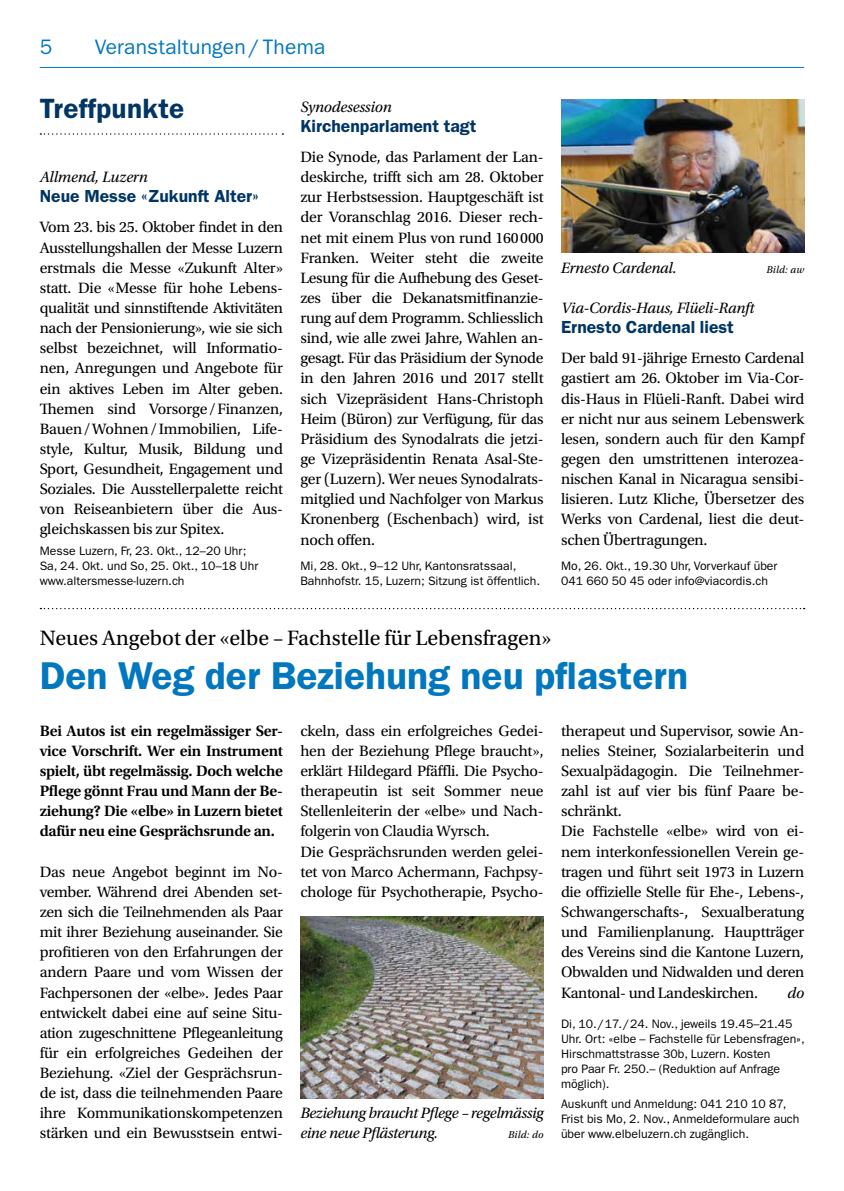
<style>
.page{position:relative;width:844px;height:1191px;background:#fff}
.page>*{position:absolute;margin:0;border:0;box-sizing:border-box;transform-origin:0 0}
.t1{font:600 38.85px "ITC Franklin Gothic Std";color:#0077be}
.t2{font:600 28px "ITC Franklin Gothic Std";letter-spacing:.01em;color:#003564}
.t3{font:21.88px "Utopia Std";color:#000}
.t4{font:21px "ITC Franklin Gothic Std";letter-spacing:.01em;color:#0077be}
.t5{font:600 17.5px "ITC Franklin Gothic Std";color:#003564}
.t6{font:15.75px/20.1px "Utopia Std";letter-spacing:-.01em;color:#000}
.t7{font:600 15.75px/20.1px "Utopia Std";letter-spacing:-.015em;color:#000;text-align:justify}
.t8{font:italic 15.75px/20.1px "Utopia Std";letter-spacing:-.015em;color:#000}
.t9{font:12.25px/15px "ITC Franklin Gothic Std";color:#000}
.t10{font:italic 10.5px "Utopia Std";letter-spacing:.02em;color:#000}
</style>
<div class="page">
<svg style="left:40px;top:608px;width:764px;height:1px"></svg>
<img style="left:300px;top:917px;width:243px;height:181px">
<img style="left:561px;top:99px;width:243px;height:153px">
<svg style="left:40px;top:133px;width:243px;height:2px"></svg>
<hr style="left:40px;top:67px;width:764px;height:1px;background:#0077be">
<h3 class="t4" style="left:40px;top:35px;width:14px">5</h3>
<h3 class="t4" style="left:95px;top:35px;width:232px">Veranstaltungen / Thema</h3>
<h2 class="t2" style="left:40px;top:92px;width:146px">Treffpunkte</h2>
<p class="t8" style="left:40px;top:167px;width:109px">Allmend, Luzern</p>
<p class="t5" style="left:40px;top:186px;width:221px">Neue Messe «Zukunft Alter»</p>
<p class="t6" style="left:40px;top:217px;width:245px;text-align:justify">Vom 23. bis 25. Oktober findet in den Ausstellungshallen der Messe Luzern erstmals die Messe «Zukunft Alter» statt. Die «Messe für hohe Lebens&shy;qualität und sinnstiftende Aktivitäten nach der Pensionierung», wie sie sich selbst bezeichnet, will Informatio&shy;nen, Anregungen und Angebote für ein aktives Leben im Alter geben.<br>Themen sind Vorsorge/Finanzen, Bauen/Wohnen/Immobilien, Life&shy;style, Kultur, Musik, Bildung und Sport, Gesundheit, Engagement und Soziales. Die Ausstellerpalette reicht von Reiseanbietern über die Aus&shy;gleichskassen bis zur Spitex.</p>
<p class="t9" style="left:40px;top:543px;width:220px">Messe Luzern, Fr, 23. Okt., 12–20 Uhr;<br>Sa, 24. Okt. und So, 25. Okt., 10–18 Uhr www.altersmesse-luzern.ch</p>
<p class="t8" style="left:300px;top:97px;width:93px">Synodesession</p>
<p class="t5" style="left:300px;top:115px;width:177px">Kirchenparlament tagt</p>
<p class="t6" style="left:300px;top:147px;width:245px;text-align:justify">Die Synode, das Parlament der Lan&shy;deskirche, trifft sich am 28. Oktober zur Herbstsession. Hauptgeschäft ist der Voranschlag 2016. Dieser rech&shy;net mit einem Plus von rund 160000<br>Franken. Weiter steht die zweite Lesung für die Aufhebung des Geset&shy;zes über die Dekanatsmitfinanzie&shy;rung auf dem Programm. Schliesslich sind, wie alle zwei Jahre, Wahlen an&shy;gesagt. Für das Präsidium der Synode in den Jahren 2016 und 2017 stellt sich Vizepräsident Hans-Christoph Heim (Büron) zur Verfügung, für das Präsidium des Synodalrats die jetzi&shy;ge Vizepräsidentin Renata Asal-Ste&shy;ger (Luzern). Wer neues Synodalrats&shy;mitglied und Nachfolger von Markus Kronenberg (Eschenbach) wird, ist noch offen.</p>
<p class="t9" style="left:300px;top:558px;width:241px">Mi, 28. Okt., 9–12 Uhr, Kantonsratssaal,<br>Bahnhofstr. 15, Luzern; Sitzung ist öffentlich.</p>
<p class="t8" style="left:560px;top:258px;width:117px">Ernesto Cardenal.</p>
<p class="t10" style="left:766px;top:264px;width:39px">Bild: aw</p>
<p class="t8" style="left:561px;top:298px;width:195px">Via-Cordis-Haus, Flüeli-Ranft</p>
<p class="t5" style="left:561px;top:317px;width:174px">Ernesto Cardenal liest</p>
<p class="t6" style="left:561px;top:348px;width:245px">Der bald 91-jährige Ernesto Cardenal gastiert am 26. Oktober im Via-Cor&shy;dis-Haus in Flüeli-Ranft. Dabei wird er nicht nur aus seinem Lebenswerk lesen, sondern auch für den Kampf gegen den umstrittenen interozea&shy;nischen Kanal in Nicaragua sensibi&shy;lisieren. Lutz Kliche, Übersetzer des Werks von Cardenal, liest die deut&shy;schen Übertragungen.</p>
<p class="t9" style="left:561px;top:558px;width:218px">Mo, 26. Okt., 19.30 Uhr, Vorverkauf über<br>041 660 50 45 oder info@viacordis.ch</p>
<h3 class="t3" style="left:40px;top:626px;width:513px">Neues Angebot der «elbe – Fachstelle für Lebensfragen»</h3>
<h1 class="t1" style="left:40px;top:653px;width:650px">Den Weg der Beziehung neu pflastern</h1>
<p class="t6" style="left:300px;top:721px;width:245px">ckeln, dass ein erfolgreiches Gedei&shy;hen der Beziehung Pflege braucht», erklärt Hildegard Pfäffli. Die Psycho&shy;therapeutin ist seit Sommer neue Stellenleiterin der «elbe» und Nach&shy;folgerin von Claudia Wyrsch.<br>Die Gesprächsrunden werden gelei&shy;tet von Marco Achermann, Fachpsy&shy;chologe für Psychotherapie, Psycho-</p>
<p class="t6" style="left:561px;top:721px;width:245px">therapeut und Supervisor, sowie An&shy;nelies Steiner, Sozialarbeiterin und Sexualpädagogin. Die Teilnehmer&shy;zahl ist auf vier bis fünf Paare be&shy;schränkt.<br>Die Fachstelle «elbe» wird von ei&shy;nem interkonfessionellen Verein ge&shy;tragen und führt seit 1973 in Luzern die offizielle Stelle für Ehe-, Lebens-, Schwangerschafts-, Sexualberatung und Familienplanung. Hauptträger des Vereins sind die Kantone Luzern, Obwalden und Nidwalden und deren Kantonal- und Landeskirchen.</p>
<p class="t7" style="left:40px;top:721px;width:245px">Bei Autos ist ein regelmässiger Ser&shy;vice Vorschrift. Wer ein Instrument spielt, übt regelmässig. Doch welche Pflege gönnt Frau und Mann der Be&shy;ziehung? Die «elbe» in Luzern bietet dafür neu eine Gesprächsrunde an.</p>
<p class="t6" style="left:40px;top:862px;width:245px">Das neue Angebot beginnt im No&shy;vember. Während drei Abenden set&shy;zen sich die Teilnehmenden als Paar mit ihrer Beziehung auseinander. Sie profitieren von den Erfahrungen der andern Paare und vom Wissen der Fachpersonen der «elbe». Jedes Paar entwickelt dabei eine auf seine Situ&shy;ation zugeschnittene Pflegeanleitung für ein erfolgreiches Gedeihen der Beziehung. «Ziel der Gesprächsrun&shy;de ist, dass die teilnehmenden Paare ihre Kommunikationskompetenzen stärken und ein Bewusstsein entwi-</p>
<p class="t8" style="left:787px;top:982px;width:18px">do</p>
<p class="t9" style="left:561px;top:1016px;width:245px">Di, 10./17./24. Nov., jeweils 19.45–21.45<br>Uhr. Ort: «elbe – Fachstelle für Lebensfragen», Hirschmattstrasse 30b, Luzern. Kosten<br>pro Paar Fr. 250.– (Reduktion auf Anfrage möglich).</p>
<p class="t9" style="left:561px;top:1096px;width:240px">Auskunft und Anmeldung: 041 210 10 87,<br>Frist bis Mo, 2. Nov., Anmeldeformulare auch über www.elbeluzern.ch zugänglich.</p>
<p class="t8" style="left:300px;top:1103px;width:245px">Beziehung braucht Pflege – regelmässig eine neue Pflästerung.</p>
<p class="t10" style="left:508px;top:1129px;width:37px">Bild: do</p>
</div>
